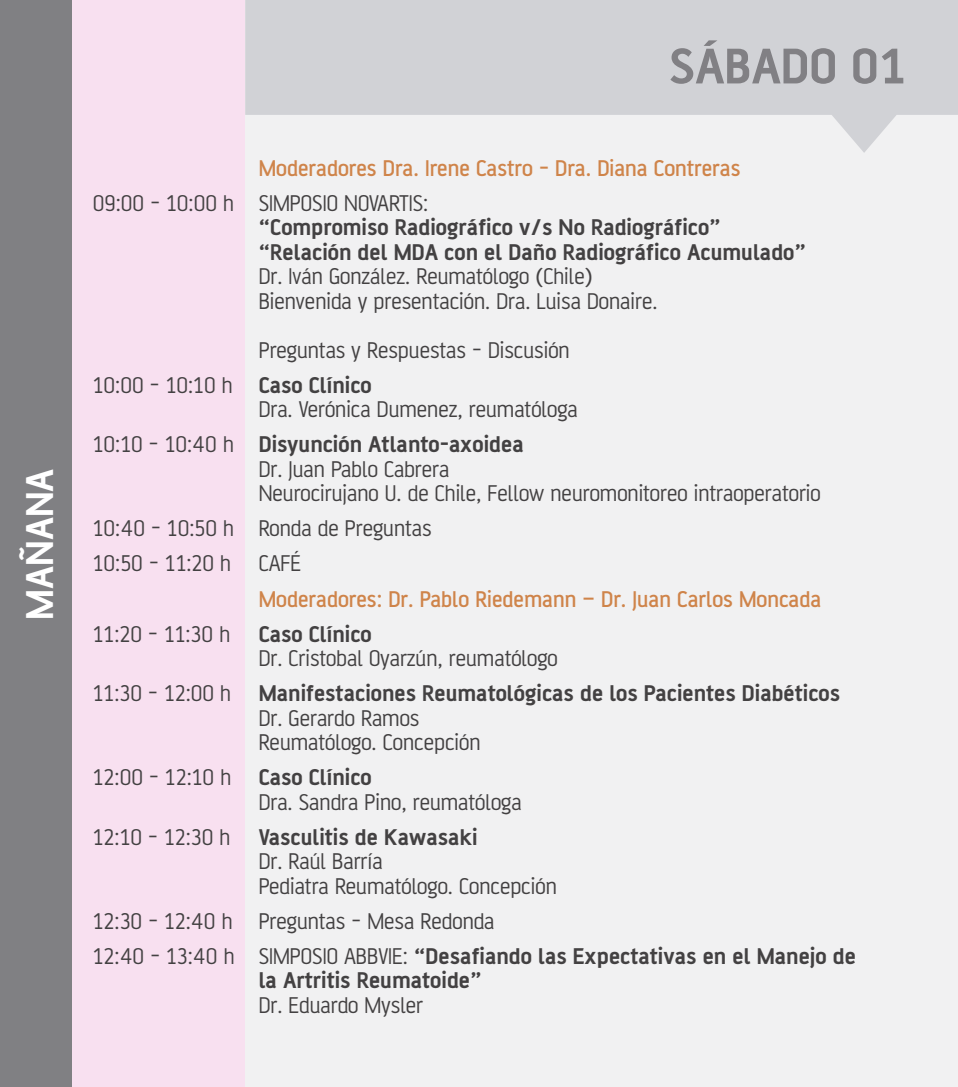
<style>
.page{position:relative;width:958px;height:1087px;background:#fff}
.page>*{position:absolute;margin:0;border:0;box-sizing:border-box;transform-origin:0 0}
.t1{font:700 53.9px "AF Battersea";color:#818084}
.t2{font:700 41.82px "AF Battersea";color:#fff}
.t3{font:24.5px/24.5px "AF Battersea";color:#434142}
.t4{font:700 24.5px/24.5px "AF Battersea";color:#434142}
.t5{font:500 24.5px/35px "AF Battersea";color:#cf844a}
.s1{font-weight:700}
.s2{font-weight:400;color:#434142}
.s3{font-weight:700;color:#434142}
.s4{font-weight:400}
</style>
<div class="page">
<div style="left:72px;top:0;width:173px;height:1086px;background:#f8e0f0"></div>
<div style="left:245px;top:0;width:712px;height:1086px;background:#f1f1f2"></div>
<div style="left:0;top:0;width:72px;height:1086px;background:#808083"></div>
<svg style="left:245px;top:0;width:712px;height:153px;fill:#d1d2d6"></svg>
<h2 class="t2" style="left:17px;top:619px;width:152px;rotate:-90deg">MAÑANA</h2>
<h1 class="t1" style="left:669px;top:37px;width:238px">SÁBADO 01</h1>
<p class="t5" style="left:258px;top:150px;width:483px">Moderadores Dra. Irene Castro - Dra. Diana Contreras</p>
<p class="t3" style="left:93px;top:190px;width:337px">09:00 - 10:00 h SIMPOSIO NOVARTIS:</p>
<p class="t4" style="left:258px;top:215px;width:548px">“Compromiso Radiográfico v/s No Radiográfico” “Relación del MDA con el Daño Radiográfico Acumulado”</p>
<p class="t3" style="left:258px;top:264px;width:400px">Dr. Iván González. Reumatólogo (Chile)<br>Bienvenida y presentación. Dra. Luisa Donaire.</p>
<p class="t3" style="left:93px;top:332px;width:478px;line-height:35px;text-indent:166px">Preguntas y Respuestas - Discusión<br>10:00 - 10:10 h <span class="s1">Caso Clínico</span></p>
<p class="t3" style="left:93px;top:392px;width:486px;line-height:35px;text-indent:166px">Dra. Verónica Dumenez, reumatóloga<br>10:10 - 10:40 h <span class="s1">Disyunción Atlanto-axoidea</span></p>
<p class="t3" style="left:258px;top:456px;width:563px">Dr. Juan Pablo Cabrera<br>Neurocirujano U. de Chile, Fellow neuromonitoreo intraoperatorio</p>
<p class="t3" style="left:93px;top:511px;width:340px;line-height:35px">10:40 - 10:50 h Ronda de Preguntas<br>10:50 - 11:20 h CAFÉ</p>
<p class="t5" style="left:93px;top:581px;width:729px;text-indent:166px">Moderadores: Dr. Pablo Riedemann – Dr. Juan Carlos Moncada<br><span class="s2">11:20 - 11:30 h</span> <span class="s3">Caso Clínico</span></p>
<p class="t4" style="left:93px;top:640px;width:748px;line-height:35px;text-indent:166px"><span class="s4">Dr. Cristobal Oyarzún, reumatólogo<br>11:30 - 12:00 h</span> Manifestaciones Reumatológicas de los Pacientes Diabéticos</p>
<p class="t3" style="left:258px;top:705px;width:223px">Dr. Gerardo Ramos<br>Reumatólogo. Concepción</p>
<p class="t3" style="left:258px;top:764px;width:264px;text-indent:-166px">12:00 - 12:10 h <span class="s1">Caso Clínico<br></span>Dra. Sandra Pino, reumatóloga</p>
<p class="t3" style="left:258px;top:824px;width:299px;text-indent:-166px">12:10 - 12:30 h <span class="s1">Vasculitis de Kawasaki<br></span>Dr. Raúl Barría<br>Pediatra Reumatólogo. Concepción</p>
<p class="t3" style="left:93px;top:903px;width:764px;line-height:35px">12:30 - 12:40 h Preguntas - Mesa Redonda<br>12:40 - 13:40 h SIMPOSIO ABBVIE: <span class="s1">“Desafiando las Expectativas en el Manejo de</span></p>
<p class="t4" style="left:258px;top:967px;width:224px">la Artritis Reumatoide”</p>
<p class="t3" style="left:258px;top:992px;width:166px">Dr. Eduardo Mysler</p>
</div>
